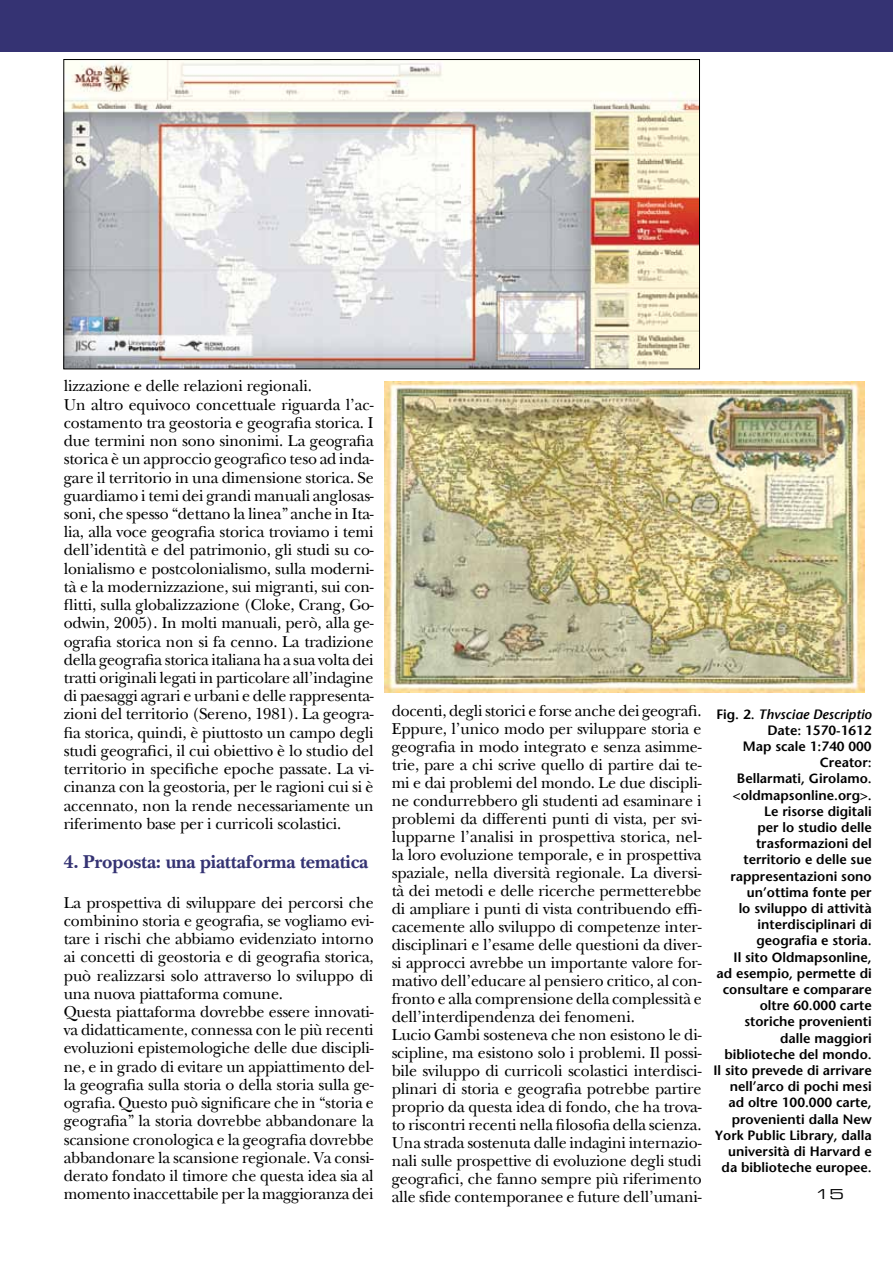
<style>
.page{position:relative;width:893px;height:1263px;background:#fff}
.page>*{position:absolute;margin:0;border:0;box-sizing:border-box;transform-origin:0 0}
.t1{font:700 19.5px "New Baskerville";letter-spacing:-.01em;color:#353373}
.t2{font:16.5px/18.1px "New Baskerville";letter-spacing:-.01em;color:#000}
.t3{font:600 13.5px/16.2px "Stone Sans";color:#000;text-align:right}
.t4{font:13.5px "Eurostile Extended Two";color:#000;scale:1.11 1}
.s1{font-style:italic}
</style>
<div class="page">
<div style="left:0;top:0;width:893px;height:51px;background:#353373"></div>
<img style="left:66px;top:61px;width:632px;height:306px">
<img style="left:385px;top:382px;width:480px;height:311px">
<p class="t2" style="left:64px;top:377px;width:311px">lizzazione e delle relazioni regionali.<br>Un altro equivoco concettuale riguarda l’ac&shy;costamento tra geostoria e geografia storica. I due termini non sono sinonimi. La geografia storica è un approccio geografico teso ad inda&shy;gare il territorio in una dimensione storica. Se guardiamo i temi dei grandi manuali anglosas&shy;soni, che spesso “dettano la linea” anche in Ita&shy;lia, alla voce geografia storica troviamo i temi dell’identità e del patrimonio, gli studi su co&shy;lonialismo e postcolonialismo, sulla moderni&shy;tà e la modernizzazione, sui migranti, sui con&shy;flitti, sulla globalizzazione (Cloke, Crang, Go&shy;odwin, 2005). In molti manuali, però, alla ge&shy;ografia storica non si fa cenno. La tradizione della geografia storica italiana ha a sua volta dei tratti originali legati in particolare all’indagine di paesaggi agrari e urbani e delle rappresenta&shy;zioni del territorio (Sereno, 1981). La geogra&shy;fia storica, quindi, è piuttosto un campo degli studi geografici, il cui obiettivo è lo studio del territorio in specifiche epoche passate. La vi&shy;cinanza con la geostoria, per le ragioni cui si è accennato, non la rende necessariamente un riferimento base per i curricoli scolastici.</p>
<p class="t1" style="left:64px;top:850px;width:306px">4. Proposta: una piattaforma tematica</p>
<p class="t2" style="left:64px;top:893px;width:312px">La prospettiva di sviluppare dei percorsi che combinino storia e geografia, se vogliamo evi&shy;tare i rischi che abbiamo evidenziato intorno ai concetti di geostoria e di geografia storica, può realizzarsi solo attraverso lo sviluppo di una nuova piattaforma comune.<br>Questa piattaforma dovrebbe essere innovati&shy;va didatticamente, connessa con le più recenti evoluzioni epistemologiche delle due discipli&shy;ne, e in grado di evitare un appiattimento del&shy;la geografia sulla storia o della storia sulla ge&shy;ografia. Questo può significare che in “storia e geografia” la storia dovrebbe abbandonare la scansione cronologica e la geografia dovrebbe abbandonare la scansione regionale. Va consi&shy;derato fondato il timore che questa idea sia al momento inaccettabile per la maggioranza dei</p>
<p class="t2" style="left:392px;top:701px;width:312px">docenti, degli storici e forse anche dei geografi.<br>Eppure, l’unico modo per sviluppare storia e geografia in modo integrato e senza asimme&shy;trie, pare a chi scrive quello di partire dai te&shy;mi e dai problemi del mondo. Le due discipli&shy;ne condurrebbero gli studenti ad esaminare i problemi da differenti punti di vista, per svi&shy;lupparne l’analisi in prospettiva storica, nel&shy;la loro evoluzione temporale, e in prospettiva spaziale, nella diversità regionale. La diversi&shy;tà dei metodi e delle ricerche permetterebbe di ampliare i punti di vista contribuendo effi&shy;cacemente allo sviluppo di competenze inter&shy;disciplinari e l’esame delle questioni da diver&shy;si approcci avrebbe un importante valore for&shy;mativo dell’educare al pensiero critico, al con&shy;fronto e alla comprensione della complessità e dell’interdipendenza dei fenomeni.<br>Lucio Gambi sosteneva che non esistono le di&shy;scipline, ma esistono solo i problemi. Il possi&shy;bile sviluppo di curricoli scolastici interdisci&shy;plinari di storia e geografia potrebbe partire proprio da questa idea di fondo, che ha trova&shy;to riscontri recenti nella filosofia della scienza.<br>Una strada sostenuta dalle indagini internazio&shy;nali sulle prospettive di evoluzione degli studi geografici, che fanno sempre più riferimento alle sfide contemporanee e future dell’umani-</p>
<p class="t3" style="left:713px;top:706px;width:160px">Fig. 2. <span class="s1">Thvsciae Descriptio<br></span>Date: 1570-1612<br>Map scale 1:740 000<br>Creator:<br>Bellarmati, Girolamo. &lt;oldmapsonline.org&gt;.<br>Le risorse digitali<br>per lo studio delle trasformazioni del territorio e delle sue rappresentazioni sono un’ottima fonte per<br>lo sviluppo di attività interdisciplinari di geografia e storia.<br>Il sito Oldmapsonline,<br>ad esempio, permette di consultare e comparare oltre 60.000 carte storiche provenienti dalle maggiori biblioteche del mondo.<br>Il sito prevede di arrivare nell’arco di pochi mesi ad oltre 100.000 carte, provenienti dalla New<br>York Public Library, dalla università di Harvard e da biblioteche europee.</p>
<p class="t4" style="left:815px;top:1185px;width:28px">15</p>
</div>
